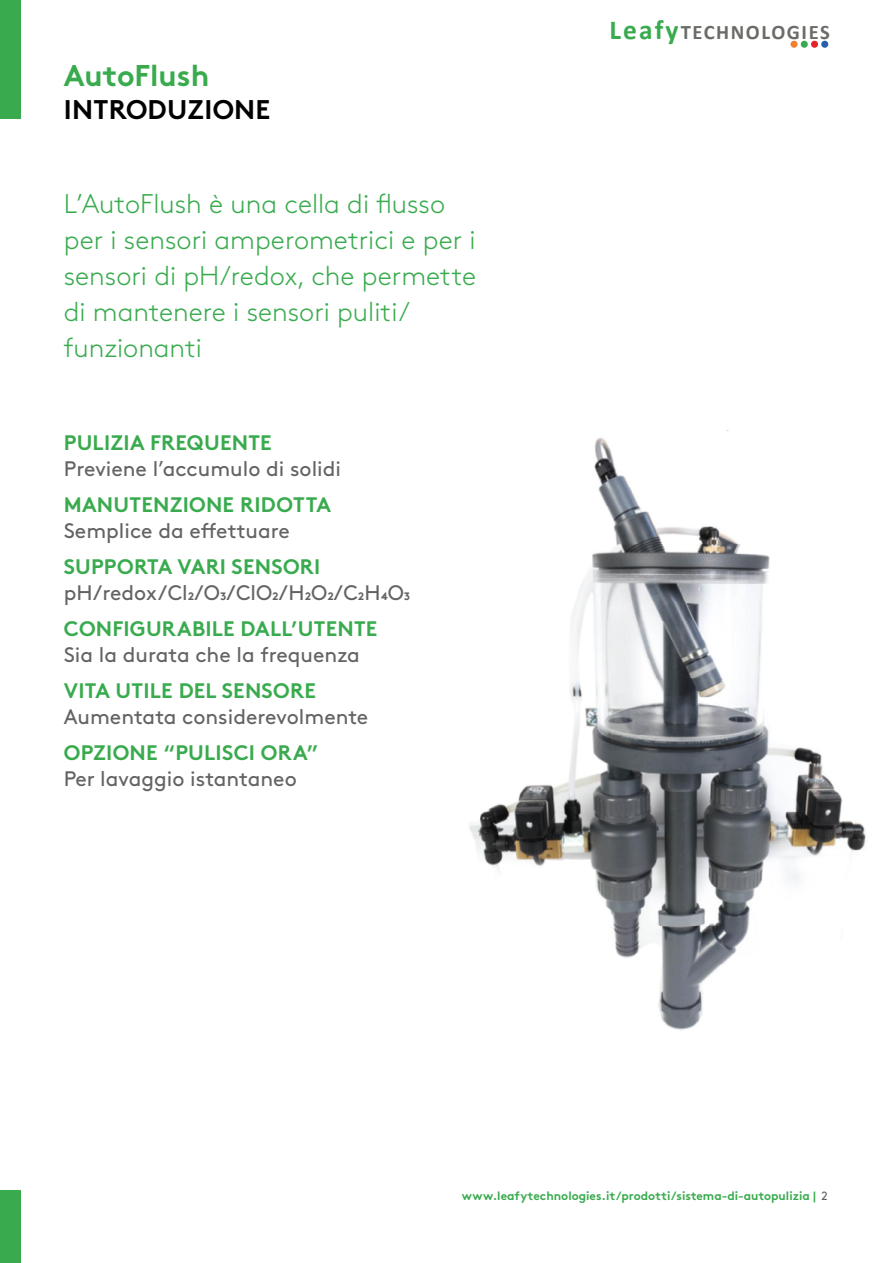
<style>
.page{position:relative;width:893px;height:1263px;background:#fff}
.page>*{position:absolute;margin:0;border:0;box-sizing:border-box;transform-origin:0 0}
.t1{font:700 30px "Brown Std";color:#39ab4e}
.t2{font:300 27px/36px "Brown";color:#39ab4e}
.t3{font:700 27px "Brown Std";letter-spacing:.01em;color:#000}
.t4{font:21px "Brown Std";color:#646363}
.t5{font:700 21px "Brown Std";letter-spacing:.01em;color:#39ab4e}
.t6{font:700 20.7px "Calibri";letter-spacing:.075em;color:#6a6c68}
.t7{font:700 12px "Brown Std";color:#39ab4e}
.s1{font-size:27.6px;color:#39ab4e}
.s2{font-weight:400;color:#646363}
</style>
<div class="page">
<div style="left:0;top:0;width:21px;height:119px;background:#39ab4e"></div>
<div style="left:0;top:1191px;width:21px;height:72px;background:#39ab4e"></div>
<div style="left:790px;top:41px;width:8px;height:7px;background:#f07f32;border-radius:50%"></div>
<div style="left:801px;top:41px;width:7px;height:7px;background:#39aa4e;border-radius:50%"></div>
<div style="left:811px;top:41px;width:7px;height:7px;background:#e52429;border-radius:50%"></div>
<div style="left:821px;top:41px;width:7px;height:7px;background:#265faa;border-radius:50%"></div>
<img style="left:469px;top:438px;width:397px;height:592px">
<h1 class="t1" style="left:64px;top:57px;width:147px">AutoFlush</h1>
<p class="t3" style="left:64px;top:93px;width:208px">INTRODUZIONE</p>
<p class="t2" style="left:64px;top:184px;width:414px">L’AutoFlush è una cella di flusso per i sensori amperometrici e per i sensori di pH/redox, che permette di mantenere i sensori puliti/ funzionanti</p>
<p class="t5" style="left:64px;top:429px;width:209px">PULIZIA FREQUENTE</p>
<p class="t4" style="left:64px;top:456px;width:279px">Previene l’accumulo di solidi</p>
<p class="t5" style="left:64px;top:491px;width:269px">MANUTENZIONE RIDOTTA</p>
<p class="t4" style="left:64px;top:518px;width:228px">Semplice da effettuare</p>
<p class="t5" style="left:64px;top:553px;width:258px">SUPPORTA VARI SENSORI</p>
<p class="t4" style="left:64px;top:580px;width:348px">pH/redox/Cl2/O3/ClO2/H2O2/C2H4O3</p>
<p class="t5" style="left:64px;top:615px;width:315px">CONFIGURABILE DALL’UTENTE</p>
<p class="t4" style="left:64px;top:642px;width:298px">Sia la durata che la frequenza</p>
<p class="t5" style="left:64px;top:677px;width:254px">VITA UTILE DEL SENSORE</p>
<p class="t4" style="left:64px;top:704px;width:306px">Aumentata considerevolmente</p>
<p class="t5" style="left:64px;top:739px;width:256px">OPZIONE “PULISCI ORA”</p>
<p class="t4" style="left:64px;top:766px;width:235px">Per lavaggio istantaneo</p>
<p class="t6" style="left:609px;top:18px;width:222px"><span class="s1">Leafy</span>TECHNOLOGIES</p>
<p class="t7" style="left:462px;top:1188px;width:367px">www.leafytechnologies.it/prodotti/sistema-di-autopulizia | <span class="s2">2</span></p>
</div>
